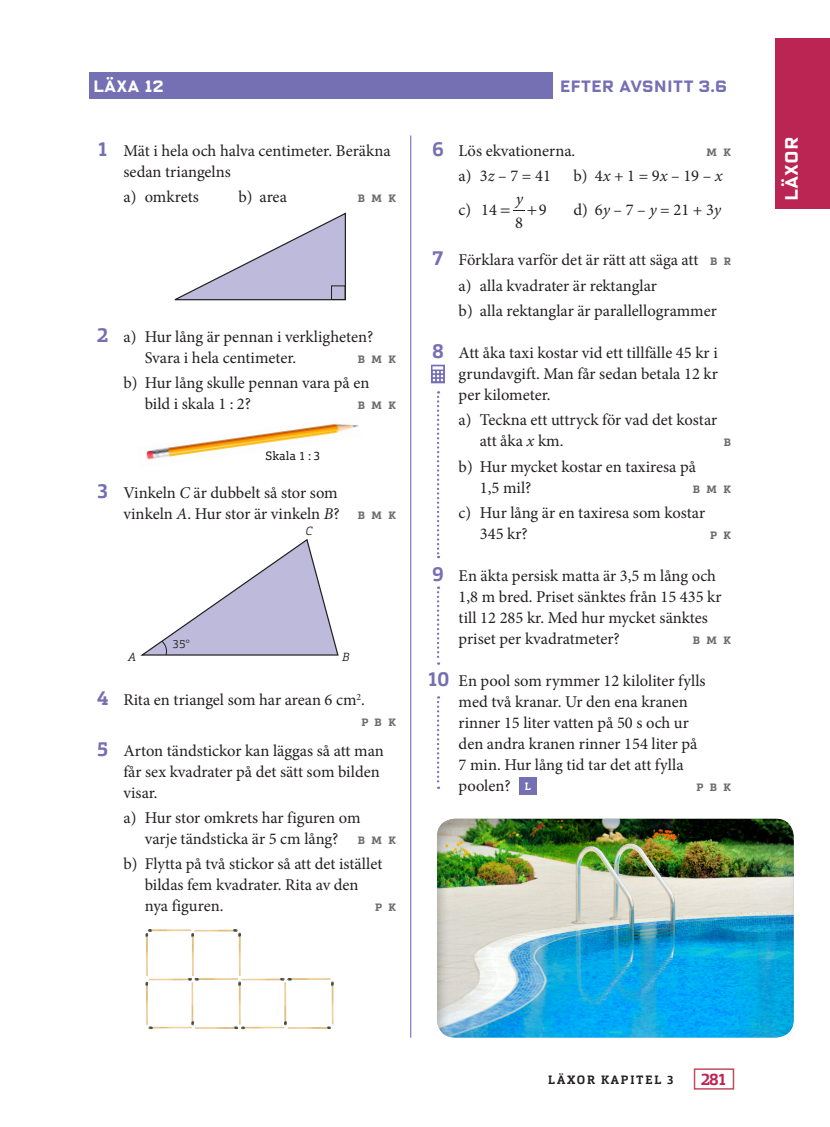
<style>
.page{position:relative;width:830px;height:1127px;background:#fff}
.page>*{position:absolute;margin:0;border:0;box-sizing:border-box;transform-origin:0 0}
.t1{font:700 18px "Oxide Solid OT";letter-spacing:-.02em;color:#fff}
.N1_Uppg_m_siffra_3{font:16.5px/21px "Minion Pro";color:#231f20}
.Bokstavsuppgift_rad{font:16.5px/21px "Minion Pro";color:#231f20}
.N1_uppg_m_siffra_-_a{font:16.5px/21px "Minion Pro";color:#231f20}
.R_Sidorubrik{font:700 16.5px "Oxide Solid OT";letter-spacing:-.01em;color:#756fb3}
.R_Sidorubrik-2{font:700 16.5px "Oxide Solid OT";letter-spacing:-.01em;color:#fff}
.t2{font:700 16.5px "Orgon Slab";color:#bb2553}
.t3{font:italic 16.5px "Minion Pro";color:#231f20}
.Kolumntitel_höger{font:700 12px "Orgon Slab";letter-spacing:.15em;color:#231f20}
.N1_Uppg_m_siffra_3-2{font:12px "Orgon Slab";color:#231f20}
.t4{font:300 11.7px "Orgon Slab";color:#231f20}
.t5{font:italic 300 11.7px "Orgon Slab";color:#231f20}
.Bokstavsuppgift_rad-2{font:700 10.5px "Metronic Slab Pro";letter-spacing:.62em;color:#6c6d70}
.N1_Uppg_m_siffra_3-3{font:700 10.5px "Metronic Slab Pro";letter-spacing:.62em;color:#6c6d70}
.N1_uppg_m_siffra_-_a-2{font:700 10.5px "Metronic Slab Pro";color:#6c6d70}
.t6{font:700 10.5px "Orgon Slab";color:#fff}
.s1{font-family:"Orgon Slab";font-weight:700;font-size:20.25px;color:#756fb3}
.s2{font-style:italic}
.s3{font-family:"Metronic Slab Pro";font-weight:700;font-size:10.5px;color:#6c6d70}
</style>
<div class="page">
<div style="left:774px;top:38px;width:55px;height:171px;background:#bb2553"></div>
<div style="left:693px;top:1068px;width:40px;height:21px;border:2px solid #c34b62"></div>
<hr style="left:410px;top:135px;width:1px;height:902px;background:#756fb3">
<div style="left:89px;top:72px;width:464px;height:26px;background:#756fb3"></div>
<svg style="left:174px;top:212px;width:172px;height:89px"></svg>
<div style="left:331px;top:286px;width:14px;height:14px;border:1px solid #231f20"></div>
<svg style="left:140px;top:539px;width:199px;height:117px"></svg>
<img style="left:148px;top:929px;width:43px;height:3px">
<img style="left:194px;top:929px;width:44px;height:3px">
<img style="left:149px;top:977px;width:43px;height:4px">
<img style="left:194px;top:978px;width:44px;height:3px">
<img style="left:145px;top:933px;width:4px;height:43px">
<img style="left:191px;top:933px;width:3px;height:43px">
<img style="left:238px;top:932px;width:3px;height:44px">
<img style="left:148px;top:1026px;width:44px;height:4px">
<img style="left:195px;top:1026px;width:43px;height:4px">
<img style="left:145px;top:981px;width:4px;height:44px">
<img style="left:191px;top:982px;width:3px;height:43px">
<img style="left:238px;top:981px;width:3px;height:43px">
<img style="left:241px;top:977px;width:44px;height:4px">
<img style="left:287px;top:978px;width:43px;height:3px">
<img style="left:241px;top:1026px;width:43px;height:4px">
<img style="left:287px;top:1026px;width:44px;height:4px">
<img style="left:284px;top:982px;width:3px;height:43px">
<img style="left:331px;top:981px;width:3px;height:43px">
<div style="left:519px;top:777px;width:17px;height:17px;background:#756fb3"></div>
<svg style="left:431px;top:365px;width:14px;height:18px"></svg>
<svg style="left:437px;top:391px;width:2px;height:167px"></svg>
<svg style="left:437px;top:586px;width:2px;height:79px"></svg>
<svg style="left:437px;top:696px;width:2px;height:93px"></svg>
<div style="left:435px;top:818px;width:359px;height:220px;background:#231f20;opacity:.25"></div>
<img style="left:146px;top:423px;width:213px;height:37px">
<svg style="left:513px;top:210px;width:12px;height:1px"></svg>
<p class="R_Sidorubrik-2" style="left:93px;top:76px;width:72px">LÄXA 12</p>
<p class="R_Sidorubrik" style="left:559px;top:76px;width:169px">EFTER AVSNITT 3.6</p>
<p class="N1_Uppg_m_siffra_3" style="left:123px;top:140px;width:269px;text-indent:-26px"><span class="s1">1</span> Mät i hela och halva centimeter. Beräkna sedan triangelns</p>
<p class="Bokstavsuppgift_rad" style="left:123px;top:186px;width:77px">a) omkrets</p>
<p class="Bokstavsuppgift_rad" style="left:238px;top:186px;width:50px">b) area</p>
<p class="Bokstavsuppgift_rad-2" style="left:357px;top:191px;width:40px">BMK</p>
<p class="N1_uppg_m_siffra_-_a" style="left:145px;top:326px;width:230px;text-indent:-48px"><span class="s1">2</span> a) Hur lång är pennan i verkligheten?<br>Svara i hela centimeter.</p>
<p class="N1_uppg_m_siffra_-_a-2" style="left:357px;top:352px;width:40px">BMK</p>
<p class="Bokstavsuppgift_rad" style="left:145px;top:372px;width:226px;text-indent:-21px">b) Hur lång skulle pennan vara på en bild i skala 1 : 2?</p>
<p class="Bokstavsuppgift_rad-2" style="left:357px;top:398px;width:40px">BMK</p>
<p class="N1_Uppg_m_siffra_3-2" style="left:265px;top:448px;width:56px">Skala 1 : 3</p>
<p class="N1_Uppg_m_siffra_3" style="left:123px;top:482px;width:274px;text-indent:-26px"><span class="s1">3</span> Vinkeln <span class="s2">C</span> är dubbelt så stor som<br>vinkeln <span class="s2">A</span>. Hur stor är vinkeln <span class="s2">B</span>? <span class="s3">B M K</span></p>
<p class="t4" style="left:172px;top:637px;width:19px">35°</p>
<p class="t5" style="left:305px;top:523px;width:9px">C</p>
<p class="t5" style="left:128px;top:649px;width:9px">A</p>
<p class="t5" style="left:342px;top:649px;width:9px">B</p>
<p class="N1_Uppg_m_siffra_3" style="left:97px;top:689px;width:269px"><span class="s1">4</span> Rita en triangel som har arean 6 cm<sup>2</sup>.</p>
<p class="N1_Uppg_m_siffra_3-3" style="left:361px;top:716px;width:36px">PBK</p>
<p class="N1_Uppg_m_siffra_3" style="left:123px;top:740px;width:262px;text-indent:-26px"><span class="s1">5</span> Arton tändstickor kan läggas så att man får sex kvadrater på det sätt som bilden visar.</p>
<p class="Bokstavsuppgift_rad" style="left:145px;top:807px;width:252px;text-indent:-21px">a) Hur stor omkrets har figuren om varje tändsticka är 5 cm lång? <span class="s3">B M K</span></p>
<p class="Bokstavsuppgift_rad" style="left:145px;top:853px;width:239px;text-indent:-21px">b) Flytta på två stickor så att det istället bildas fem kvadrater. Rita av den nya figuren.</p>
<p class="Bokstavsuppgift_rad-2" style="left:375px;top:901px;width:22px">P K</p>
<p class="N1_Uppg_m_siffra_3" style="left:432px;top:140px;width:145px"><span class="s1">6</span> Lös ekvationerna.</p>
<p class="N1_Uppg_m_siffra_3-3" style="left:706px;top:145px;width:26px">M K</p>
<p class="Bokstavsuppgift_rad" style="left:458px;top:165px;width:94px">a) 3<span class="s2">z</span> – 7 = 41</p>
<p class="Bokstavsuppgift_rad" style="left:573px;top:165px;width:151px">b) 4<span class="s2">x</span> + 1 = 9<span class="s2">x</span> – 19 – <span class="s2">x</span></p>
<p class="Bokstavsuppgift_rad" style="left:458px;top:199px;width:14px">c)</p>
<p class="t3" style="left:515px;top:188px;width:9px">y</p>
<p class="N1_Uppg_m_siffra_3" style="left:538px;top:199px;width:9px">9</p>
<p class="Bokstavsuppgift_rad" style="left:573px;top:199px;width:149px">d) 6<span class="s2">y</span> – 7 – <span class="s2">y</span> = 21 + 3<span class="s2">y</span></p>
<p class="N1_Uppg_m_siffra_3" style="left:432px;top:250px;width:300px"><span class="s1">7</span> Förklara varför det är rätt att säga att <span class="s3">B R</span></p>
<p class="Bokstavsuppgift_rad" style="left:458px;top:275px;width:200px">a) alla kvadrater är rektanglar</p>
<p class="Bokstavsuppgift_rad" style="left:458px;top:300px;width:260px">b) alla rektanglar är parallellogrammer</p>
<p class="N1_Uppg_m_siffra_3" style="left:458px;top:342px;width:261px;text-align:justify;text-indent:-26px"><span class="s1">8</span> Att åka taxi kostar vid ett tillfälle 45 kr i grundavgift. Man får sedan betala 12 kr per kilometer.</p>
<p class="Bokstavsuppgift_rad" style="left:479px;top:410px;width:239px;text-indent:-21px">a) Teckna ett uttryck för vad det kostar att åka <span class="s2">x</span> km.</p>
<p class="N1_Uppg_m_siffra_3" style="left:481px;top:199px;width:17px">14</p>
<p class="N1_Uppg_m_siffra_3" style="left:515px;top:212px;width:9px">8</p>
<p class="Bokstavsuppgift_rad-2" style="left:723px;top:436px;width:9px">B</p>
<p class="Bokstavsuppgift_rad" style="left:479px;top:456px;width:217px;text-indent:-21px">b) Hur mycket kostar en taxiresa på<br>1,5 mil?</p>
<p class="Bokstavsuppgift_rad-2" style="left:692px;top:482px;width:40px">BMK</p>
<p class="Bokstavsuppgift_rad" style="left:479px;top:502px;width:227px;text-indent:-21px">c) Hur lång är en taxiresa som kostar<br>345 kr?</p>
<p class="Bokstavsuppgift_rad-2" style="left:710px;top:528px;width:22px">P K</p>
<p class="N1_Uppg_m_siffra_3" style="left:458px;top:565px;width:264px;text-indent:-26px"><span class="s1">9</span> En äkta persisk matta är 3,5 m lång och 1,8 m bred. Priset sänktes från 15 435 kr till 12 285 kr. Med hur mycket sänktes priset per kvadratmeter?</p>
<p class="N1_Uppg_m_siffra_3-3" style="left:692px;top:634px;width:40px">BMK</p>
<p class="N1_Uppg_m_siffra_3" style="left:458px;top:671px;width:248px;text-indent:-32px"><span class="s1">10</span> En pool som rymmer 12 kiloliter fylls med två kranar. Ur den ena kranen rinner 15 liter vatten på 50 s och ur den andra kranen rinner 154 liter på<br>7 min. Hur lång tid tar det att fylla poolen?</p>
<p class="t6" style="left:524px;top:779px;width:8px">L</p>
<p class="N1_Uppg_m_siffra_3-3" style="left:696px;top:781px;width:36px">PBK</p>
<p class="t1" style="left:780px;top:200px;width:65px;rotate:-90deg">LÄXOR</p>
<p class="Kolumntitel_höger" style="left:548px;top:1071px;width:127px">LÄXOR KAPITEL 3</p>
<p class="t2" style="left:700px;top:1069px;width:28px">281</p>
</div>
